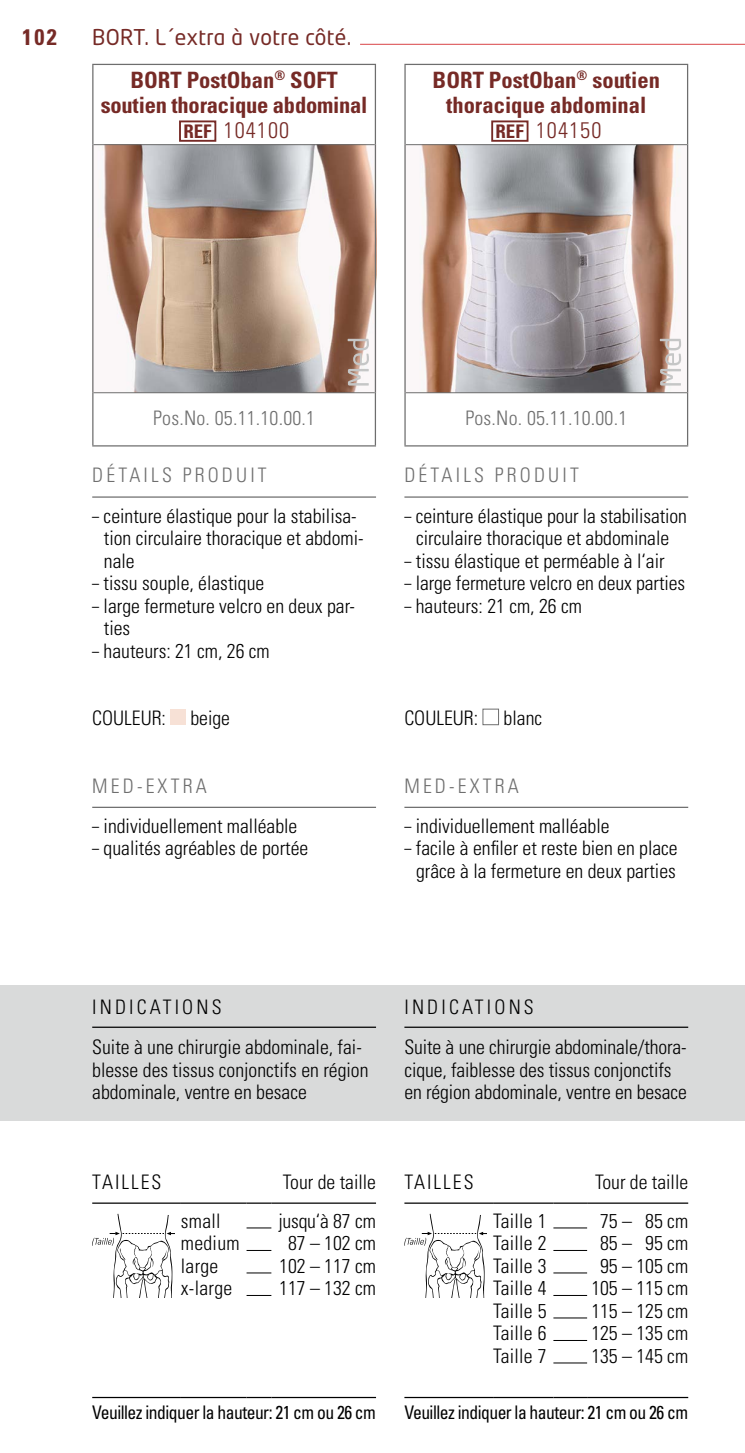
<style>
.page{position:relative;width:745px;height:1453px;background:#fff}
.page>*{position:absolute;margin:0;border:0;box-sizing:border-box;transform-origin:0 0}
.t1{font:700 condensed 22.5px/25px "Univers LT Std";color:#762a26;text-align:center}
.t2{font:21.5px "Neo Tech Std";letter-spacing:.01em;color:#762a26}
.t3{font:300 condensed 20px/22.5px "Univers LT Std";color:#000;text-align:center;scale:.7 1}
.t4{font:300 condensed 20px/40.2px "Univers LT Std";color:#000}
.t5{font:300 condensed 20px "Univers LT Std";letter-spacing:.16em;color:#6e6e6e}
.t6{font:300 condensed 20px "Univers LT Std";letter-spacing:.01em;color:#6e6e6e}
.t7{font:300 condensed 20px "Univers LT Std";letter-spacing:.1em;color:#000}
.t8{font:condensed 18.75px "Univers LT Std";letter-spacing:-.03em;color:#000;scale:.94 1}
.s1{font-family:"Univers LT Pro";font-size:18.75px}
.s2{font-weight:300}
</style>
<div class="page">
<img style="left:405px;top:145px;width:281px;height:247px">
<img style="left:93px;top:145px;width:281px;height:247px">
<hr style="left:404px;top:65px;width:1px;height:80px;background:#6e6e6e">
<hr style="left:686px;top:65px;width:1px;height:80px;background:#6e6e6e">
<hr style="left:404px;top:64px;width:283px;height:1px;background:#6e6e6e">
<hr style="left:404px;top:145px;width:1px;height:248px;background:#6e6e6e">
<hr style="left:686px;top:145px;width:1px;height:248px;background:#6e6e6e">
<hr style="left:405px;top:144px;width:281px;height:1px;background:#6e6e6e">
<hr style="left:404px;top:393px;width:1px;height:52px;background:#6e6e6e">
<hr style="left:686px;top:393px;width:1px;height:52px;background:#6e6e6e">
<hr style="left:405px;top:392px;width:281px;height:1px;background:#6e6e6e">
<hr style="left:404px;top:445px;width:283px;height:1px;background:#6e6e6e">
<div style="left:491px;top:120px;width:37px;height:22px;border:2px solid #762a26"></div>
<svg style="left:659px;top:339px;width:21px;height:47px"></svg>
<div style="left:0;top:985px;width:744px;height:135px;background:#d9dada"></div>
<hr style="left:404px;top:496px;width:283px;height:2px;background:#6e6e6e">
<hr style="left:404px;top:807px;width:283px;height:1px;background:#6e6e6e">
<div style="left:482px;top:709px;width:16px;height:16px;border:1px solid #6e6e6e"></div>
<hr style="left:404px;top:1026px;width:283px;height:2px;background:#000">
<svg style="left:404px;top:1214px;width:82px;height:84px"></svg>
<hr style="left:553px;top:1227px;width:33px;height:1px;background:#000">
<hr style="left:553px;top:1250px;width:33px;height:1px;background:#000">
<hr style="left:553px;top:1272px;width:33px;height:1px;background:#000">
<hr style="left:553px;top:1295px;width:33px;height:1px;background:#000">
<hr style="left:553px;top:1317px;width:33px;height:1px;background:#000">
<hr style="left:553px;top:1340px;width:33px;height:1px;background:#000">
<svg style="left:246px;top:1227px;width:25px;height:1px"></svg>
<svg style="left:246px;top:1250px;width:25px;height:1px"></svg>
<svg style="left:246px;top:1272px;width:25px;height:1px"></svg>
<svg style="left:246px;top:1295px;width:25px;height:1px"></svg>
<hr style="left:404px;top:1202px;width:89px;height:2px;background:#000">
<hr style="left:493px;top:1202px;width:60px;height:2px;background:#000">
<hr style="left:553px;top:1202px;width:33px;height:2px;background:#000">
<hr style="left:586px;top:1202px;width:101px;height:2px;background:#000">
<hr style="left:92px;top:1202px;width:89px;height:2px;background:#000">
<hr style="left:181px;top:1202px;width:65px;height:2px;background:#000">
<hr style="left:246px;top:1202px;width:25px;height:2px;background:#000">
<hr style="left:271px;top:1202px;width:105px;height:2px;background:#000">
<hr style="left:553px;top:1362px;width:33px;height:1px;background:#000">
<hr style="left:92px;top:1397px;width:89px;height:1px;background:#000">
<hr style="left:181px;top:1397px;width:65px;height:1px;background:#000">
<svg style="left:246px;top:1397px;width:25px;height:1px"></svg>
<hr style="left:271px;top:1397px;width:105px;height:1px;background:#000">
<hr style="left:404px;top:1397px;width:89px;height:1px;background:#000">
<hr style="left:493px;top:1397px;width:60px;height:1px;background:#000">
<hr style="left:553px;top:1397px;width:33px;height:1px;background:#000">
<hr style="left:586px;top:1397px;width:101px;height:1px;background:#000">
<hr style="left:92px;top:65px;width:1px;height:80px;background:#6e6e6e">
<hr style="left:374px;top:65px;width:2px;height:80px;background:#6e6e6e">
<hr style="left:92px;top:64px;width:284px;height:1px;background:#6e6e6e">
<hr style="left:92px;top:145px;width:1px;height:248px;background:#6e6e6e">
<hr style="left:374px;top:145px;width:2px;height:248px;background:#6e6e6e">
<hr style="left:93px;top:144px;width:281px;height:1px;background:#6e6e6e">
<hr style="left:92px;top:393px;width:1px;height:52px;background:#6e6e6e">
<hr style="left:374px;top:393px;width:2px;height:52px;background:#6e6e6e">
<hr style="left:93px;top:392px;width:281px;height:1px;background:#6e6e6e">
<hr style="left:92px;top:445px;width:284px;height:1px;background:#6e6e6e">
<div style="left:179px;top:120px;width:37px;height:22px;border:2px solid #762a26"></div>
<svg style="left:347px;top:339px;width:22px;height:47px"></svg>
<hr style="left:92px;top:496px;width:284px;height:2px;background:#6e6e6e">
<hr style="left:92px;top:807px;width:284px;height:1px;background:#6e6e6e">
<div style="left:170px;top:709px;width:16px;height:16px;background:#f7e1d6"></div>
<hr style="left:92px;top:1026px;width:284px;height:2px;background:#000">
<svg style="left:92px;top:1214px;width:83px;height:84px"></svg>
<hr style="left:360px;top:44px;width:384px;height:1px;background:#d94346">
<p class="t1" style="left:22px;top:24px;width:36px">102</p>
<p class="t2" style="left:92px;top:24px;width:260px">BORT. L´extra à votre côté.</p>
<p class="t1" style="left:101px;top:67px;width:268px">BORT PostOban<sup>®</sup> SOFT soutien thoracique abdominal<br><span class="s1">REF</span> <span class="s2">104100</span></p>
<p class="t1" style="left:432px;top:67px;width:229px">BORT PostOban<sup>®</sup> soutien thoracique abdominal<br><span class="s1">REF</span> <span class="s2">104150</span></p>
<p class="t6" style="left:153px;top:406px;width:163px">Pos.No. 05.11.10.00.1</p>
<p class="t5" style="left:92px;top:463px;width:176px">DÉTAILS PRODUIT</p>
<p class="t3" style="left:104px;top:504px;width:372px;text-align:left;text-indent:-12px">– ceinture élastique pour la stabilisa&shy;tion circulaire thoracique et abdomi&shy;nale</p>
<p class="t3" style="left:92px;top:572px;width:247px">– tissu souple, élastique</p>
<p class="t3" style="left:104px;top:594px;width:360px;text-align:left;text-indent:-12px">– large fermeture velcro en deux par&shy;ties</p>
<p class="t3" style="left:92px;top:639px;width:255px">– hauteurs: 21 cm, 26 cm</p>
<p class="t4" style="left:92px;top:698px;width:139px">COULEUR: beige</p>
<p class="t5" style="left:92px;top:773px;width:116px">MED-EXTRA</p>
<p class="t3" style="left:92px;top:814px;width:294px">– individuellement malléable</p>
<p class="t3" style="left:92px;top:837px;width:310px">– qualités agréables de portée</p>
<p class="t6" style="left:465px;top:406px;width:163px">Pos.No. 05.11.10.00.1</p>
<p class="t5" style="left:404px;top:463px;width:176px">DÉTAILS PRODUIT</p>
<p class="t3" style="left:404px;top:504px;width:405px">– ceinture élastique pour la stabilisation circulaire thoracique et abdominale</p>
<p class="t3" style="left:404px;top:549px;width:373px">– tissu élastique et perméable à l‘air</p>
<p class="t3" style="left:404px;top:572px;width:402px">– large fermeture velcro en deux parties</p>
<p class="t3" style="left:404px;top:594px;width:255px">– hauteurs: 21 cm, 26 cm</p>
<p class="t4" style="left:404px;top:698px;width:75px">COULEUR:</p>
<p class="t4" style="left:503px;top:698px;width:40px">blanc</p>
<p class="t5" style="left:404px;top:773px;width:116px">MED-EXTRA</p>
<p class="t3" style="left:404px;top:814px;width:294px">– individuellement malléable</p>
<p class="t3" style="left:404px;top:837px;width:392px">– facile à enfiler et reste bien en place grâce à la fermeture en deux parties</p>
<p class="t4" style="left:92px;top:987px;width:271px">INDICATIONS<br>Suite à une chirurgie abdominale, fai-</p>
<p class="t4" style="left:92px;top:1058px;width:277px;line-height:22.5px">blesse des tissus conjonctifs en région abdominale, ventre en besace</p>
<p class="t4" style="left:404px;top:987px;width:284px">INDICATIONS<br>Suite à une chirurgie abdominale/thora-</p>
<p class="t4" style="left:404px;top:1058px;width:284px;line-height:22.5px">cique, faiblesse des tissus conjonctifs en région abdominale, ventre en besace</p>
<p class="t7" style="left:92px;top:1170px;width:71px">TAILLES</p>
<p class="t4" style="left:283px;top:1162px;width:95px">Tour de taille</p>
<p class="t7" style="left:404px;top:1170px;width:71px">TAILLES</p>
<p class="t4" style="left:594px;top:1162px;width:95px">Tour de taille</p>
<p class="t4" style="left:181px;top:1201px;width:41px">small</p>
<p class="t4" style="left:278px;top:1201px;width:99px">jusqu‘à 87 cm</p>
<p class="t4" style="left:493px;top:1201px;width:55px">Taille 1</p>
<p class="t4" style="left:599px;top:1201px;width:89px">75 – 85 cm</p>
<p class="t4" style="left:181px;top:1223px;width:60px">medium</p>
<p class="t4" style="left:288px;top:1223px;width:89px">87 – 102 cm</p>
<p class="t4" style="left:493px;top:1223px;width:55px">Taille 2</p>
<p class="t4" style="left:599px;top:1223px;width:89px">85 – 95 cm</p>
<p class="t4" style="left:181px;top:1246px;width:39px">large</p>
<p class="t4" style="left:279px;top:1246px;width:98px">102 – 117 cm</p>
<p class="t4" style="left:493px;top:1246px;width:55px">Taille 3</p>
<p class="t4" style="left:599px;top:1246px;width:89px">95 – 105 cm</p>
<p class="t4" style="left:181px;top:1268px;width:53px">x-large</p>
<p class="t4" style="left:279px;top:1268px;width:98px">117 – 132 cm</p>
<p class="t4" style="left:493px;top:1268px;width:55px">Taille 4</p>
<p class="t4" style="left:591px;top:1268px;width:98px">105 – 115 cm</p>
<p class="t4" style="left:493px;top:1291px;width:55px">Taille 5</p>
<p class="t4" style="left:591px;top:1291px;width:98px">115 – 125 cm</p>
<p class="t4" style="left:493px;top:1313px;width:55px">Taille 6</p>
<p class="t4" style="left:591px;top:1313px;width:98px">125 – 135 cm</p>
<p class="t4" style="left:493px;top:1336px;width:55px">Taille 7</p>
<p class="t4" style="left:591px;top:1336px;width:98px">135 – 145 cm</p>
<p class="t8" style="left:92px;top:1400px;width:303px">Veuillez indiquer la hauteur: 21 cm ou 26 cm</p>
<p class="t8" style="left:404px;top:1400px;width:303px">Veuillez indiquer la hauteur: 21 cm ou 26 cm</p>
</div>
